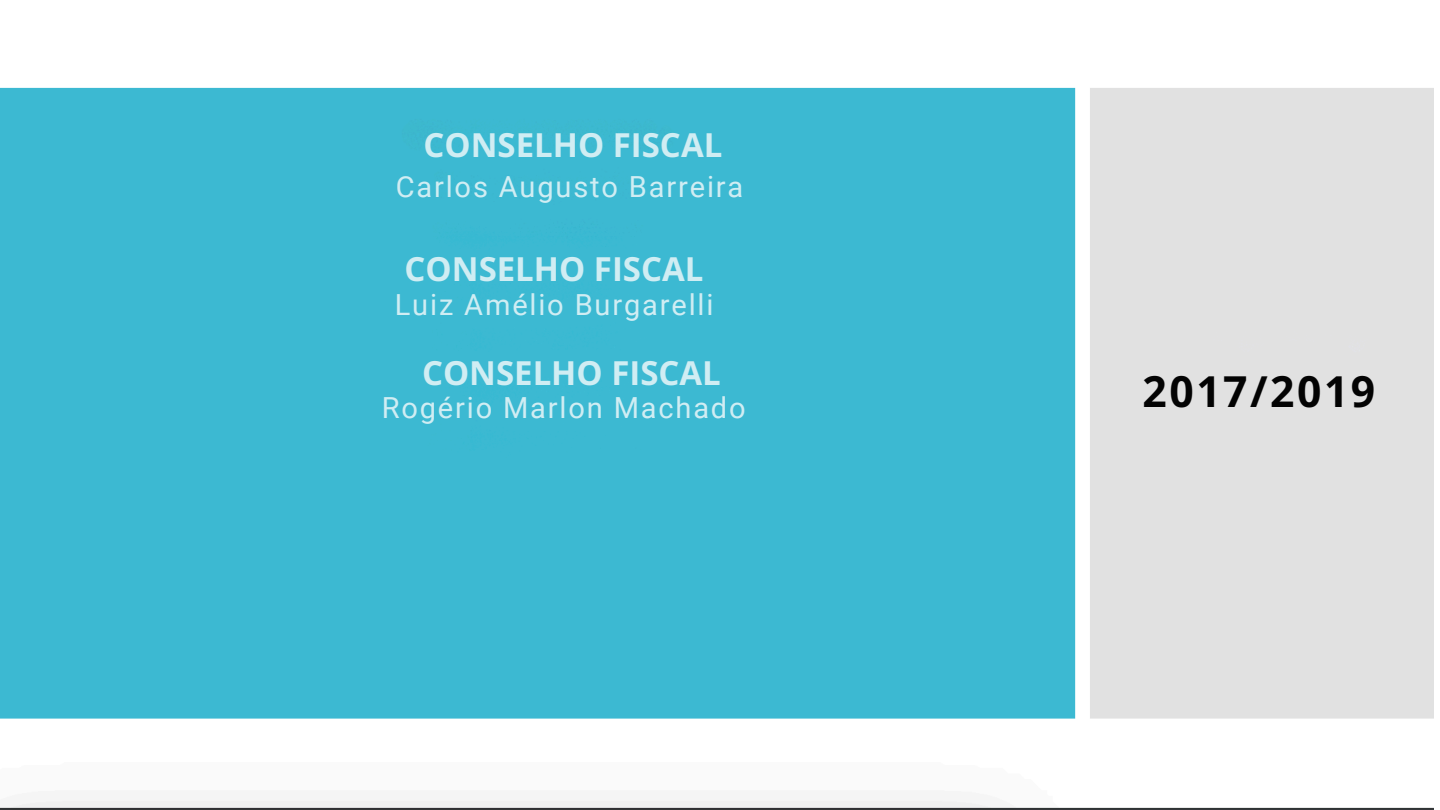
<style>
.page{position:relative;width:1440px;height:810px;background:#fff}
.page>*{position:absolute;margin:0;border:0;box-sizing:border-box;transform-origin:0 0}
.t1{font:700 42.7px "Open Sans";letter-spacing:.06em;color:#030303}
.t2{font:700 33px "Open Sans";color:#d0edf3}
.t3{font:29px "Roboto";letter-spacing:.065em;color:#d0edf3}
</style>
<div class="page">
<img style="left:0;top:87px;width:1433px;height:723px">
<h2 class="t2" style="left:424px;top:121px;width:300px">CONSELHO FISCAL</h2>
<h2 class="t3" style="left:396px;top:171px;width:349px">Carlos Augusto Barreira</h2>
<p class="t2" style="left:405px;top:246px;width:300px">CONSELHO FISCAL</p>
<h2 class="t3" style="left:395px;top:288px;width:320px">Luiz Amélio Burgarelli</h2>
<h1 class="t2" style="left:422px;top:350px;width:300px">CONSELHO FISCAL</h1>
<p class="t3" style="left:382px;top:391px;width:366px">Rogério Marlon Machado</p>
<p class="t1" style="left:1143px;top:361px;width:234px">2017/2019</p>
</div>
